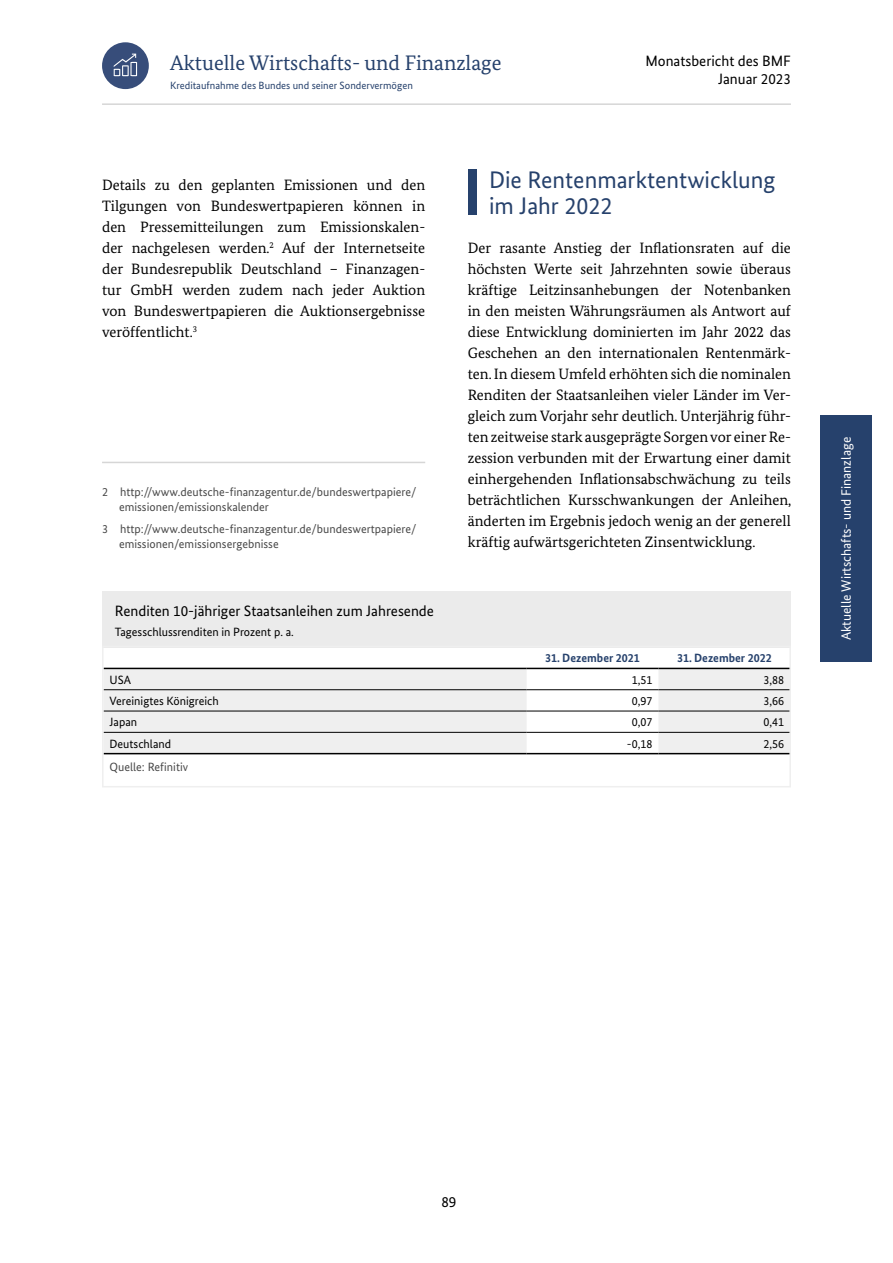
<style>
.page{position:relative;width:893px;height:1263px;background:#fff}
.page>*{position:absolute;margin:0;border:0;box-sizing:border-box;transform-origin:0 0}
.Überschrift_zweite_E{font:24px/26.2px "Bundes Sans";color:#26416c}
.t1{font:21px "Bundes Serif";color:#26416c}
.Zweispaltiger_Fließt{font:15px/21px "Bundes Serif";color:#000;text-align:justify}
.Diagrammüberschrift{font:15px/18px "Bundes Sans";color:#000;text-align:right}
.t2{font:13.5px "Bundes Sans";color:#fff}
.Zweispaltiger_Fließt-2{font:12px/15px "Bundes Sans";color:#484848}
.Tabellentext_linksbü{font:12px "Bundes Sans";color:#000}
.Diagrammüberschrift-2{font:12px "Bundes Sans";color:#000}
.Tabellentext_rechtsb{font:12px "Bundes Sans";color:#000}
.Tabellenkopf_bold__m{font:700 12px "Bundes Sans";color:#26416c}
.Fußnote_Tabelle{font:12px "Bundes Sans";color:#484848}
.t3{font:10.5px "Bundes Sans";color:#26416c}
</style>
<div class="page">
<div style="left:821px;top:415px;width:51px;height:247px;background:#26416c"></div>
<div style="left:102px;top:42px;width:47px;height:47px;background:#374d7a;border-radius:50%"></div>
<svg style="left:114px;top:54px;width:23px;height:22px"></svg>
<hr style="left:102px;top:103px;width:689px;height:2px;background:#d6d6d6">
<hr style="left:102px;top:462px;width:323px;height:1px;background:#d6d6d6">
<div style="left:468px;top:169px;width:8px;height:46px;background:#26416c"></div>
<div style="left:102px;top:591px;width:689px;height:36px;background:#ebebeb"></div>
<div style="left:102px;top:614px;width:689px;height:33px;background:#ebebeb"></div>
<svg style="left:105px;top:669px;width:683px;height:84px;fill:#efefef"></svg>
<hr style="left:104px;top:689px;width:423px;height:1px;background:#000">
<hr style="left:527px;top:689px;width:131px;height:1px;background:#000">
<hr style="left:658px;top:689px;width:132px;height:1px;background:#000">
<hr style="left:104px;top:711px;width:423px;height:1px;background:#000">
<hr style="left:527px;top:711px;width:131px;height:1px;background:#000">
<hr style="left:658px;top:711px;width:132px;height:1px;background:#000">
<hr style="left:104px;top:732px;width:423px;height:1px;background:#000">
<hr style="left:527px;top:732px;width:131px;height:1px;background:#000">
<hr style="left:658px;top:732px;width:132px;height:1px;background:#000">
<hr style="left:104px;top:668px;width:423px;height:1px;background:#000">
<hr style="left:527px;top:668px;width:131px;height:1px;background:#000">
<hr style="left:658px;top:668px;width:132px;height:1px;background:#000">
<hr style="left:104px;top:753px;width:423px;height:1px;background:#000">
<hr style="left:527px;top:753px;width:131px;height:1px;background:#000">
<hr style="left:658px;top:753px;width:132px;height:1px;background:#000">
<div style="left:102px;top:646px;width:689px;height:141px;border:2px solid #efefef"></div>
<h2 class="t1" style="left:170px;top:50px;width:333px">Aktuelle Wirtschafts- und Finanzlage</h2>
<p class="t3" style="left:170px;top:79px;width:244px">Kreditaufnahme des Bundes und seiner Sondervermögen</p>
<p class="Diagrammüberschrift" style="left:645px;top:51px;width:147px">Monatsbericht des BMF<br>Januar 2023</p>
<p class="Zweispaltiger_Fließt" style="left:102px;top:174px;width:325px">Details zu den geplanten Emissionen und den Tilgungen von Bundeswertpapieren können in den Pressemitteilungen zum Emissionskalen&shy;der nachgelesen werden.<sup>2</sup> Auf der Internetseite der Bundesrepublik Deutschland – Finanzagen&shy;tur GmbH werden zudem nach jeder Auktion von Bundeswertpapieren die Auktionsergebnisse veröffentlicht.<sup>3</sup></p>
<p class="Zweispaltiger_Fließt-2" style="left:119px;top:485px;width:299px;text-indent:-17px">2 http://www.deutsche-finanzagentur.de/bundeswertpapiere/ emissionen/emissionskalender</p>
<p class="Zweispaltiger_Fließt-2" style="left:119px;top:521px;width:299px;text-indent:-17px">3 http://www.deutsche-finanzagentur.de/bundeswertpapiere/ emissionen/emissionsergebnisse</p>
<p class="Diagrammüberschrift" style="left:115px;top:601px;width:321px">Renditen 10-jähriger Staatsanleihen zum Jahresende</p>
<p class="Diagrammüberschrift-2" style="left:115px;top:625px;width:180px">Tagesschlussrenditen in Prozent p. a.</p>
<h3 class="Überschrift_zweite_E" style="left:489px;top:166px;width:288px">Die Rentenmarktentwicklung im Jahr 2022</h3>
<p class="Zweispaltiger_Fließt" style="left:468px;top:237px;width:325px">Der rasante Anstieg der Inflationsraten auf die höchsten Werte seit Jahrzehnten sowie überaus kräftige Leitzinsanhebungen der Notenbanken in den meisten Währungsräumen als Antwort auf diese Entwicklung dominierten im Jahr 2022 das Geschehen an den internationalen Rentenmärk&shy;ten. In diesem Umfeld erhöhten sich die nominalen Renditen der Staatsanleihen vieler Länder im Ver&shy;gleich zum Vorjahr sehr deutlich. Unterjährig führ&shy;ten zeitweise stark ausgeprägte Sorgen vor einer Re&shy;zession verbunden mit der Erwartung einer damit einhergehenden Inflationsabschwächung zu teils beträchtlichen Kursschwankungen der Anleihen, änderten im Ergebnis jedoch wenig an der generell kräftig aufwärtsgerichteten Zinsentwicklung.</p>
<p class="Tabellenkopf_bold__m" style="left:545px;top:651px;width:96px">31. Dezember 2021</p>
<p class="Tabellenkopf_bold__m" style="left:677px;top:651px;width:96px">31. Dezember 2022</p>
<p class="Tabellentext_linksbü" style="left:110px;top:672px;width:23px">USA</p>
<p class="Tabellentext_rechtsb" style="left:632px;top:672px;width:22px">1,51</p>
<p class="Tabellentext_rechtsb" style="left:764px;top:672px;width:22px">3,88</p>
<p class="Tabellentext_linksbü" style="left:110px;top:694px;width:111px">Vereinigtes Königreich</p>
<p class="Tabellentext_rechtsb" style="left:632px;top:694px;width:22px">0,97</p>
<p class="Tabellentext_rechtsb" style="left:764px;top:694px;width:22px">3,66</p>
<p class="Tabellentext_linksbü" style="left:110px;top:715px;width:29px">Japan</p>
<p class="Tabellentext_rechtsb" style="left:632px;top:715px;width:22px">0,07</p>
<p class="Tabellentext_rechtsb" style="left:764px;top:715px;width:22px">0,41</p>
<p class="Tabellentext_linksbü" style="left:110px;top:736px;width:63px">Deutschland</p>
<p class="Tabellentext_rechtsb" style="left:627px;top:736px;width:27px">-0,18</p>
<p class="Tabellentext_rechtsb" style="left:764px;top:736px;width:22px">2,56</p>
<p class="Fußnote_Tabelle" style="left:110px;top:760px;width:80px">Quelle: Refinitiv</p>
<p class="t2" style="left:838px;top:640px;width:205px;rotate:-90deg">Aktuelle Wirtschafts- und Finanzlage</p>
<p class="Diagrammüberschrift" style="left:441px;top:1192px;width:16px">89</p>
</div>
